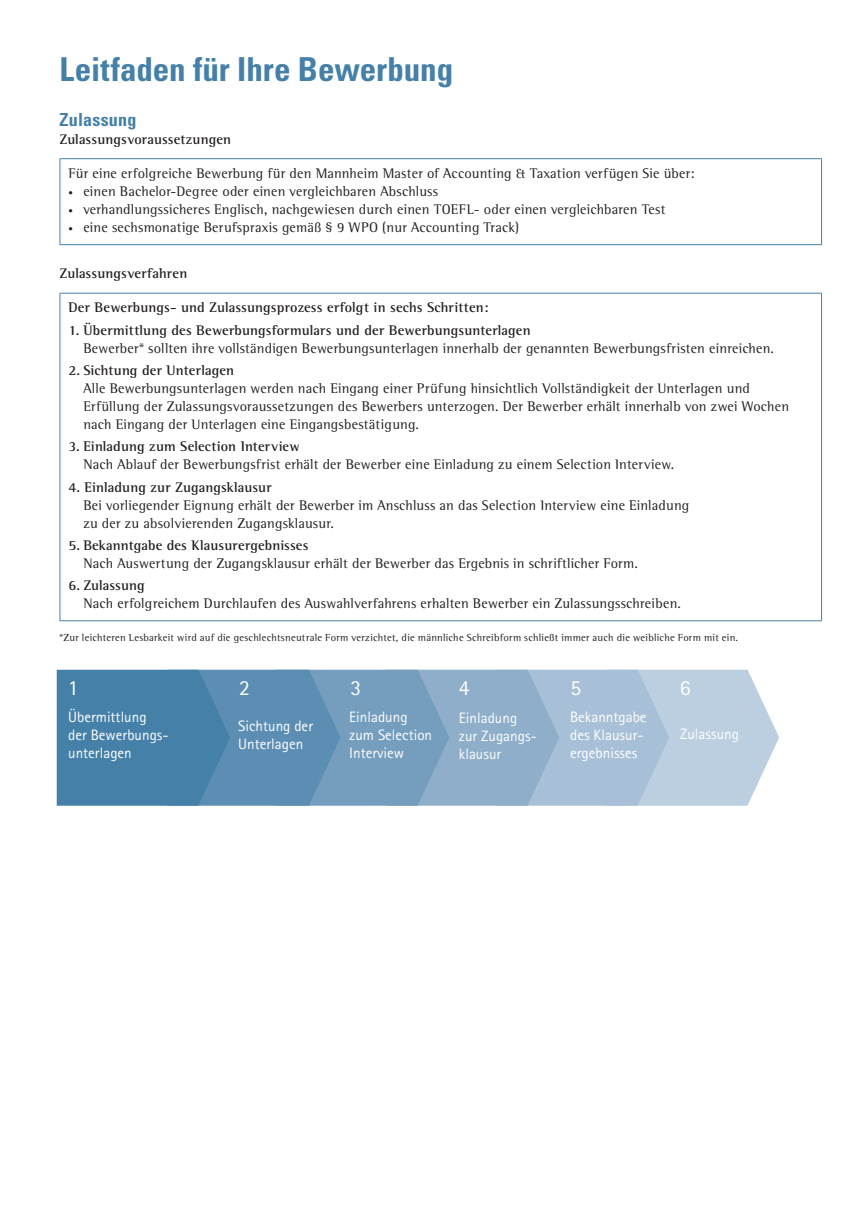
<style>
.page{position:relative;width:851px;height:1212px;background:#fff}
.page>*{position:absolute;margin:0;border:0;box-sizing:border-box;transform-origin:0 0}
.t1{font:700 condensed 33px "Univers LT Std";letter-spacing:-.005em;color:#4580a8}
.t2{font:21.45px "Rotis Sans Serif";color:#fff}
.t3{font:700 condensed 18px "Univers LT Std";letter-spacing:.01em;color:#4580a8}
.t4{font:15px/18px "Rotis Sans Serif";color:#fff}
.t5{font:14.25px/18px "AT Rotis Semi Serif";letter-spacing:.015em;color:#231f20}
.t6{font:700 14.25px "AT Rotis Semi Serif";letter-spacing:.005em;color:#231f20}
.t7{font:10.5px "AT Rotis Semi Serif";letter-spacing:.025em;color:#231f20}
.s1{font-size:9px}
</style>
<div class="page">
<hr style="left:60px;top:159px;width:1px;height:85px;background:#4580a8">
<hr style="left:60px;top:158px;width:761px;height:1px;background:#4580a8">
<hr style="left:821px;top:159px;width:1px;height:85px;background:#4580a8">
<hr style="left:60px;top:244px;width:761px;height:1px;background:#4580a8">
<hr style="left:60px;top:294px;width:1px;height:326px;background:#4580a8">
<hr style="left:60px;top:293px;width:761px;height:1px;background:#4580a8">
<hr style="left:821px;top:294px;width:1px;height:326px;background:#4580a8">
<hr style="left:60px;top:620px;width:761px;height:1px;background:#4580a8">
<svg style="left:57px;top:670px;width:722px;height:136px;background:#80a6c3"></svg>
<h1 class="t1" style="left:60px;top:49px;width:395px">Leitfaden für Ihre Bewerbung</h1>
<p class="t3" style="left:60px;top:108px;width:78px">Zulassung</p>
<p class="t6" style="left:60px;top:130px;width:173px">Zulassungsvoraussetzungen</p>
<p class="t5" style="left:68px;top:164px;width:627px">Für eine erfolgreiche Bewerbung für den Mannheim Master of Accounting &amp; Taxation verfügen Sie über:</p>
<p class="t5" style="left:68px;top:182px;width:371px"><span class="s1">•</span> einen Bachelor-Degree oder einen vergleichbaren Abschluss</p>
<p class="t5" style="left:68px;top:200px;width:598px"><span class="s1">•</span> verhandlungssicheres Englisch, nachgewiesen durch einen TOEFL- oder einen vergleichbaren Test</p>
<p class="t5" style="left:68px;top:218px;width:452px"><span class="s1">•</span> eine sechsmonatige Berufspraxis gemäß § 9 WPO (nur Accounting Track)</p>
<p class="t6" style="left:60px;top:265px;width:129px">Zulassungsverfahren</p>
<p class="t6" style="left:68px;top:299px;width:421px">Der Bewerbungs- und Zulassungsprozess erfolgt in sechs Schritten:</p>
<p class="t6" style="left:68px;top:321px;width:463px">1. Übermittlung des Bewerbungsformulars und der Bewerbungsunterlagen</p>
<p class="t5" style="left:83px;top:339px;width:692px">Bewerber* sollten ihre vollständigen Bewerbungsunterlagen innerhalb der genannten Bewerbungsfristen einreichen.</p>
<p class="t6" style="left:68px;top:362px;width:167px">2. Sichtung der Unterlagen</p>
<p class="t5" style="left:83px;top:379px;width:707px">Alle Bewerbungsunterlagen werden nach Eingang einer Prüfung hinsichtlich Vollständigkeit der Unterlagen und<br>Erfüllung der Zulassungsvoraussetzungen des Bewerbers unterzogen. Der Bewerber erhält innerhalb von zwei Wochen nach Eingang der Unterlagen eine Eingangsbestätigung.</p>
<p class="t6" style="left:68px;top:438px;width:233px">3. Einladung zum Selection Interview</p>
<p class="t5" style="left:83px;top:455px;width:592px">Nach Ablauf der Bewerbungsfrist erhält der Bewerber eine Einladung zu einem Selection Interview.</p>
<p class="t6" style="left:68px;top:478px;width:205px">4. Einladung zur Zugangsklausur</p>
<p class="t5" style="left:83px;top:496px;width:607px">Bei vorliegender Eignung erhält der Bewerber im Anschluss an das Selection Interview eine Einladung zu der zu absolvierenden Zugangsklausur.</p>
<p class="t6" style="left:68px;top:536px;width:241px">5. Bekanntgabe des Klausurergebnisses</p>
<p class="t5" style="left:83px;top:554px;width:556px">Nach Auswertung der Zugangsklausur erhält der Bewerber das Ergebnis in schriftlicher Form.</p>
<p class="t6" style="left:68px;top:577px;width:78px">6. Zulassung</p>
<p class="t5" style="left:83px;top:594px;width:599px">Nach erfolgreichem Durchlaufen des Auswahlverfahrens erhalten Bewerber ein Zulassungsschreiben.</p>
<p class="t7" style="left:60px;top:632px;width:680px">*Zur leichteren Lesbarkeit wird auf die geschlechtsneutrale Form verzichtet, die männliche Schreibform schließt immer auch die weibliche Form mit ein.</p>
<h2 class="t2" style="left:68px;top:675px;width:12px">1</h2>
<h2 class="t2" style="left:239px;top:675px;width:12px">2</h2>
<h2 class="t2" style="left:350px;top:675px;width:12px">3</h2>
<h2 class="t2" style="left:458px;top:675px;width:12px">4</h2>
<h2 class="t2" style="left:570px;top:675px;width:12px">5</h2>
<p class="t4" style="left:68px;top:708px;width:102px">Übermittlung der Bewerbungs&shy;unterlagen</p>
<p class="t4" style="left:238px;top:716px;width:76px">Sichtung der<br>Unterlagen</p>
<p class="t4" style="left:570px;top:708px;width:78px">Bekanntgabe des Klausur&shy;ergebnisses</p>
<p class="t4" style="left:349px;top:708px;width:84px">Einladung zum Selection<br>Interview</p>
<p class="t4" style="left:459px;top:709px;width:79px">Einladung zur Zugangs&shy;klausur</p>
<h2 class="t2" style="left:679px;top:675px;width:12px">6</h2>
<p class="t4" style="left:680px;top:725px;width:60px">Zulassung</p>
</div>
